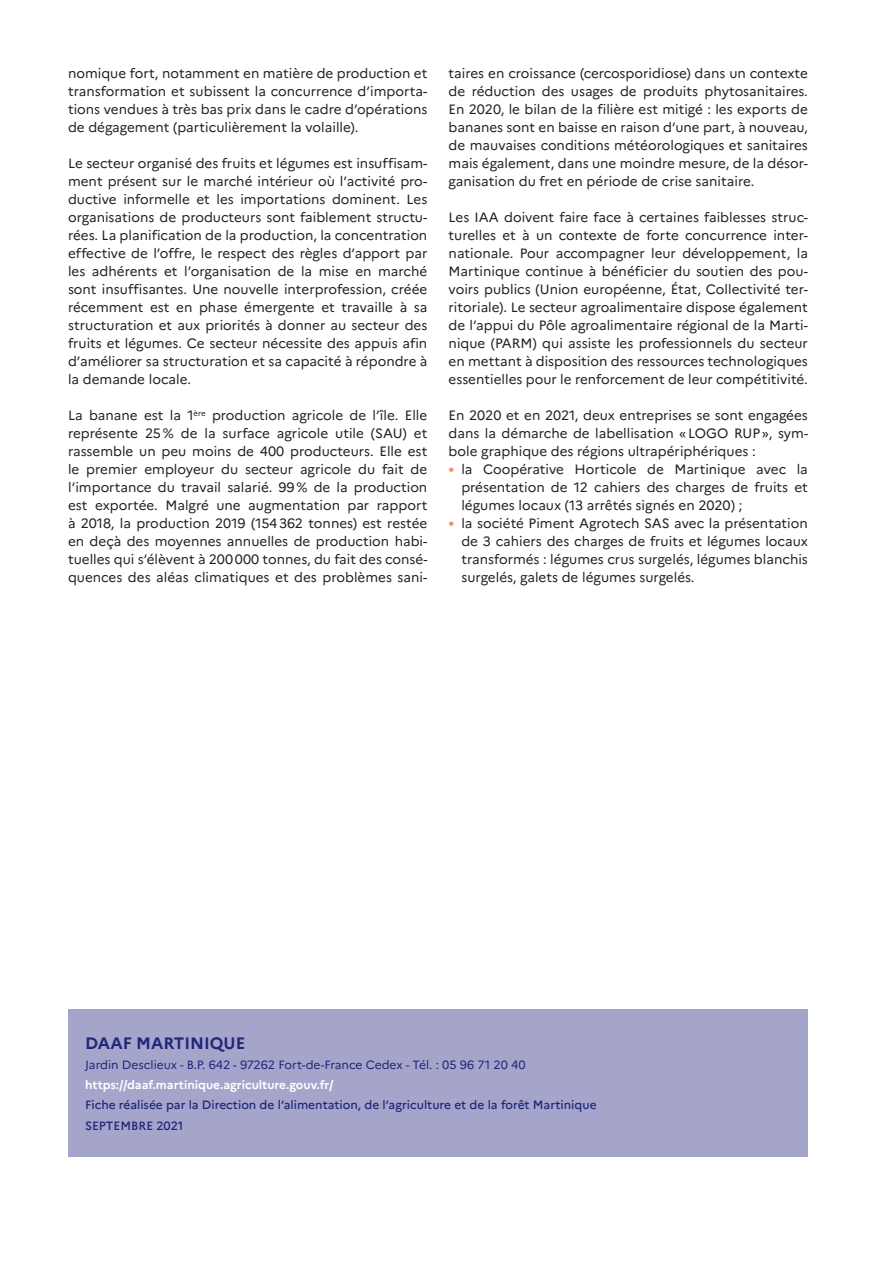
<style>
.page{position:relative;width:893px;height:1263px;background:#fff}
.page>*{position:absolute;margin:0;border:0;box-sizing:border-box;transform-origin:0 0}
.t1{font:700 16.5px "Marianne";color:#20277b}
.t2{font:13.5px/18px "Marianne";color:#231f20;text-align:justify}
.t3{font:500 12px/20.1px "Marianne";color:#20277b}
.t4{font:12px "Marianne";color:#20277b}
.t5{font:700 12px "Marianne";color:#fff}
.s1{font-size:16.5px;color:#f68b63}
</style>
<div class="page">
<div style="left:68px;top:1010px;width:740px;height:147px;background:#a5a4ca"></div>
<p class="t2" style="left:68px;top:64px;width:361px">nomique fort, notamment en matière de production et transformation et subissent la concurrence d’importa&shy;tions vendues à très bas prix dans le cadre d’opérations de dégagement (particulièrement la volaille).</p>
<p class="t2" style="left:68px;top:154px;width:361px">Le secteur organisé des fruits et légumes est insuffisam&shy;ment présent sur le marché intérieur où l’activité pro&shy;ductive informelle et les importations dominent. Les organisations de producteurs sont faiblement structu&shy;rées. La planification de la production, la concentration effective de l’offre, le respect des règles d’apport par les adhérents et l’organisation de la mise en marché sont insuffisantes. Une nouvelle interprofession, créée récemment est en phase émergente et travaille à sa structuration et aux priorités à donner au secteur des fruits et légumes. Ce secteur nécessite des appuis afin d’améliorer sa structuration et sa capacité à répondre à la demande locale.</p>
<p class="t2" style="left:68px;top:406px;width:361px">La banane est la 1<sup>ère</sup> production agricole de l’île. Elle représente 25% de la surface agricole utile (SAU) et rassemble un peu moins de 400 producteurs. Elle est le premier employeur du secteur agricole du fait de l’importance du travail salarié. 99% de la production est exportée. Malgré une augmentation par rapport à 2018, la production 2019 (154362 tonnes) est restée en deçà des moyennes annuelles de production habi&shy;tuelles qui s’élèvent à 200000 tonnes, du fait des consé&shy;quences des aléas climatiques et des problèmes sani-</p>
<p class="t2" style="left:449px;top:64px;width:361px">taires en croissance (cercosporidiose) dans un contexte de réduction des usages de produits phytosanitaires.<br>En 2020, le bilan de la filière est mitigé : les exports de bananes sont en baisse en raison d’une part, à nouveau, de mauvaises conditions météorologiques et sanitaires mais également, dans une moindre mesure, de la désor&shy;ganisation du fret en période de crise sanitaire.</p>
<p class="t2" style="left:449px;top:208px;width:361px">Les IAA doivent faire face à certaines faiblesses struc&shy;turelles et à un contexte de forte concurrence inter&shy;nationale. Pour accompagner leur développement, la Martinique continue à bénéficier du soutien des pou&shy;voirs publics (Union européenne, État, Collectivité ter&shy;ritoriale). Le secteur agroalimentaire dispose également de l’appui du Pôle agroalimentaire régional de la Marti&shy;nique (PARM) qui assiste les professionnels du secteur en mettant à disposition des ressources technologiques essentielles pour le renforcement de leur compétitivité.</p>
<p class="t2" style="left:449px;top:406px;width:361px">En 2020 et en 2021, deux entreprises se sont engagées dans la démarche de labellisation «LOGO RUP», sym&shy;bole graphique des régions ultrapériphériques :</p>
<p class="t2" style="left:461px;top:460px;width:348px;text-indent:-13px"><span class="s1">•</span> la Coopérative Horticole de Martinique avec la présentation de 12 cahiers des charges de fruits et légumes locaux (13 arrêtés signés en 2020) ;</p>
<p class="t2" style="left:461px;top:514px;width:348px;text-indent:-13px"><span class="s1">•</span> la société Piment Agrotech SAS avec la présentation de 3 cahiers des charges de fruits et légumes locaux transformés : légumes crus surgelés, légumes blanchis surgelés, galets de légumes surgelés.</p>
<p class="t1" style="left:85px;top:1033px;width:162px">DAAF MARTINIQUE</p>
<p class="t4" style="left:85px;top:1057px;width:442px">Jardin Desclieux - B.P. 642 - 97262 Fort-de-France Cedex - Tél. : 05 96 71 20 40</p>
<p class="t5" style="left:85px;top:1078px;width:250px">https://daaf.martinique.agriculture.gouv.fr/</p>
<p class="t3" style="left:85px;top:1095px;width:513px">Fiche réalisée par la Direction de l’alimentation, de l’agriculture et de la forêt Martinique<br>SEPTEMBRE 2021</p>
</div>
